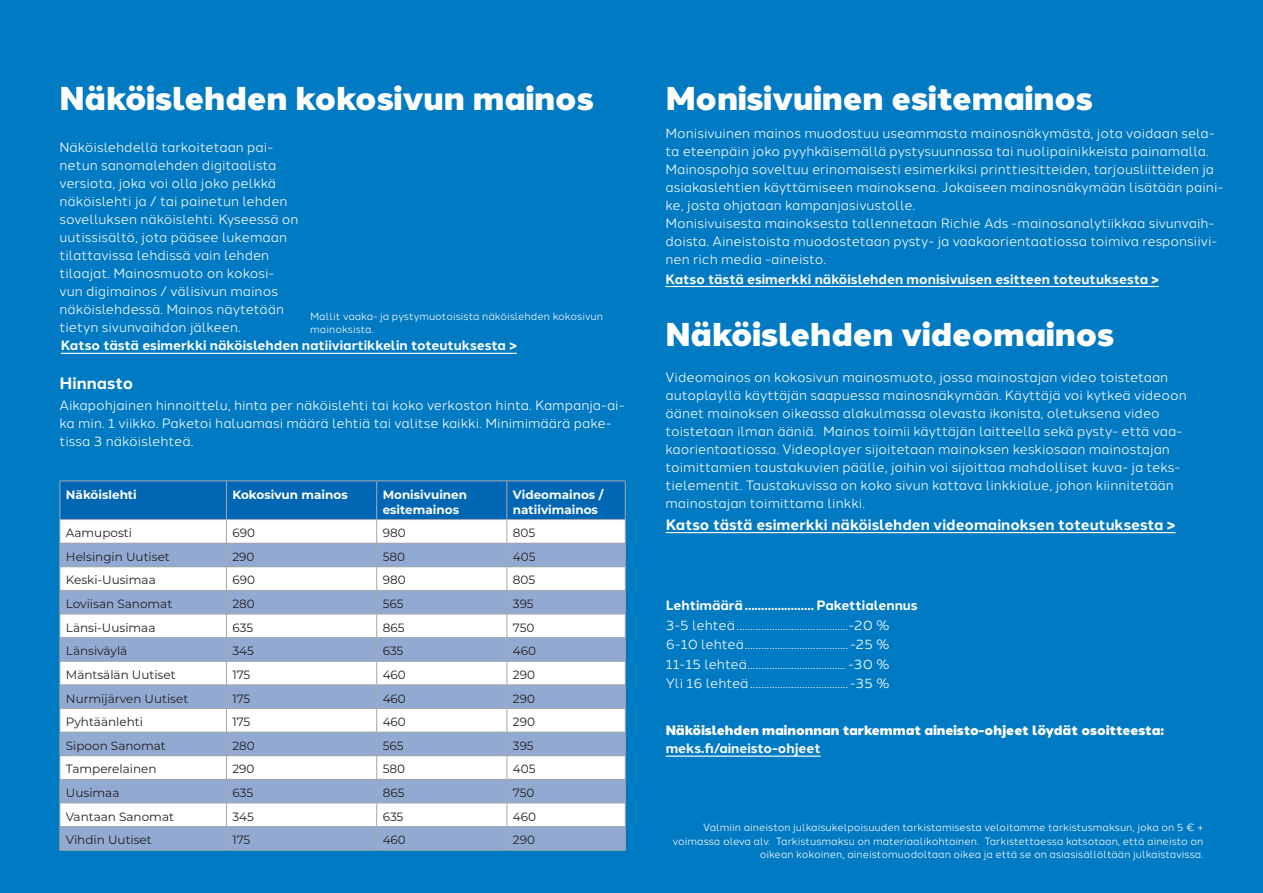
<style>
.page{position:relative;width:1263px;height:893px;background:#007ac2}
.page>*{position:absolute;margin:0;border:0;box-sizing:border-box;transform-origin:0 0}
.t1{font:900 33px "Halcom";color:#fff}
.t2{font:700 16.5px "Halcom";color:#fff}
.t3{font:700 15px "Halcom";color:#fff}
.t4{font:13.5px/18px "Halcom";color:#fff}
.t5{font:700 13.5px "Halcom";color:#fff}
.t6{font:900 13.5px "Halcom";color:#fff}
.t7{font:12px "Montserrat";color:#231f20}
.t8{font:700 12px/15px "Montserrat";color:#fff}
.t9{font:10.5px/13.5px "Halcom";color:#fff}
</style>
<div class="page">
<hr style="left:666px;top:532px;width:509px;height:1px;background:#fff">
<hr style="left:665px;top:286px;width:494px;height:1px;background:#fff">
<hr style="left:666px;top:756px;width:155px;height:1px;background:#fff">
<hr style="left:61px;top:353px;width:456px;height:1px;background:#fff">
<svg style="left:60px;top:482px;width:566px;height:368px;background:#b2c7e0"></svg>
<hr style="left:60px;top:850px;width:166px;height:1px;background:#a8a9ad">
<hr style="left:226px;top:850px;width:151px;height:1px;background:#a8a9ad">
<hr style="left:377px;top:850px;width:130px;height:1px;background:#a8a9ad">
<hr style="left:507px;top:850px;width:119px;height:1px;background:#a8a9ad">
<hr style="left:60px;top:481px;width:166px;height:1px;background:#a8a9ad">
<hr style="left:60px;top:481px;width:1px;height:38px;background:#a8a9ad">
<hr style="left:226px;top:481px;width:151px;height:1px;background:#a8a9ad">
<hr style="left:226px;top:481px;width:1px;height:38px;background:#a8a9ad">
<hr style="left:377px;top:481px;width:130px;height:1px;background:#a8a9ad">
<hr style="left:376px;top:481px;width:1px;height:38px;background:#a8a9ad">
<hr style="left:507px;top:481px;width:119px;height:1px;background:#a8a9ad">
<hr style="left:506px;top:481px;width:1px;height:38px;background:#a8a9ad">
<hr style="left:625px;top:481px;width:1px;height:38px;background:#a8a9ad">
<hr style="left:60px;top:519px;width:166px;height:1px;background:#a8a9ad">
<hr style="left:226px;top:519px;width:151px;height:1px;background:#a8a9ad">
<hr style="left:377px;top:519px;width:130px;height:1px;background:#a8a9ad">
<hr style="left:507px;top:519px;width:119px;height:1px;background:#a8a9ad">
<h1 class="t1" style="left:60px;top:71px;width:536px">Näköislehden kokosivun mainos</h1>
<p class="t4" style="left:60px;top:137px;width:241px">Näköislehdellä tarkoitetaan pai&shy;netun sanomalehden digitaalista versiota, joka voi olla joko pelkkä näköislehti ja / tai painetun lehden sovelluksen näköislehti. Kyseessä on uutissisältö, jota pääsee lukemaan tilattavissa lehdissä vain lehden tilaajat. Mainosmuoto on kokosi&shy;vun digimainos / välisivun mainos näköislehdessä. Mainos näytetään tietyn sivunvaihdon jälkeen.</p>
<p class="t9" style="left:310px;top:308px;width:294px">Mallit vaaka- ja pystymuotoisista näköislehden kokosivun mainoksista.</p>
<p class="t5" style="left:61px;top:335px;width:457px">Katso tästä esimerkki näköislehden natiiviartikkelin toteutuksesta &gt;</p>
<p class="t2" style="left:60px;top:370px;width:75px">Hinnasto</p>
<p class="t4" style="left:60px;top:395px;width:567px">Aikapohjainen hinnoittelu, hinta per näköislehti tai koko verkoston hinta. Kampanja-ai&shy;ka min. 1 viikko. Paketoi haluamasi määrä lehtiä tai valitse kaikki. Minimimäärä pake&shy;tissa 3 näköislehteä.</p>
<p class="t8" style="left:66px;top:486px;width:72px">Näköislehti</p>
<p class="t8" style="left:232px;top:486px;width:117px">Kokosivun mainos</p>
<p class="t8" style="left:383px;top:486px;width:86px">Monisivuinen esitemainos</p>
<p class="t8" style="left:513px;top:486px;width:92px">Videomainos / natiivimainos</p>
<p class="t7" style="left:66px;top:525px;width:68px">Aamuposti</p>
<p class="t7" style="left:232px;top:525px;width:24px">690</p>
<p class="t7" style="left:383px;top:525px;width:24px">980</p>
<p class="t7" style="left:513px;top:525px;width:24px">805</p>
<p class="t7" style="left:66px;top:548px;width:105px">Helsingin Uutiset</p>
<p class="t7" style="left:232px;top:548px;width:24px">290</p>
<p class="t7" style="left:383px;top:548px;width:24px">580</p>
<p class="t7" style="left:513px;top:548px;width:24px">405</p>
<p class="t7" style="left:66px;top:572px;width:91px">Keski-Uusimaa</p>
<p class="t7" style="left:232px;top:572px;width:24px">690</p>
<p class="t7" style="left:383px;top:572px;width:24px">980</p>
<p class="t7" style="left:513px;top:572px;width:24px">805</p>
<p class="t7" style="left:66px;top:595px;width:108px">Loviisan Sanomat</p>
<p class="t7" style="left:232px;top:595px;width:24px">280</p>
<p class="t7" style="left:383px;top:595px;width:22px">565</p>
<p class="t7" style="left:513px;top:595px;width:22px">395</p>
<p class="t7" style="left:66px;top:619px;width:91px">Länsi-Uusimaa</p>
<p class="t7" style="left:232px;top:619px;width:22px">635</p>
<p class="t7" style="left:383px;top:619px;width:23px">865</p>
<p class="t7" style="left:513px;top:619px;width:23px">750</p>
<p class="t7" style="left:66px;top:643px;width:63px">Länsiväylä</p>
<p class="t7" style="left:232px;top:643px;width:23px">345</p>
<p class="t7" style="left:383px;top:643px;width:22px">635</p>
<p class="t7" style="left:513px;top:643px;width:25px">460</p>
<p class="t7" style="left:66px;top:666px;width:111px">Mäntsälän Uutiset</p>
<p class="t7" style="left:232px;top:666px;width:19px">175</p>
<p class="t7" style="left:383px;top:666px;width:25px">460</p>
<p class="t7" style="left:513px;top:666px;width:24px">290</p>
<p class="t7" style="left:66px;top:690px;width:124px">Nurmijärven Uutiset</p>
<p class="t7" style="left:232px;top:690px;width:19px">175</p>
<p class="t7" style="left:383px;top:690px;width:25px">460</p>
<p class="t7" style="left:513px;top:690px;width:24px">290</p>
<p class="t7" style="left:66px;top:714px;width:79px">Pyhtäänlehti</p>
<p class="t7" style="left:232px;top:714px;width:19px">175</p>
<p class="t7" style="left:383px;top:714px;width:25px">460</p>
<p class="t7" style="left:513px;top:714px;width:24px">290</p>
<p class="t7" style="left:66px;top:737px;width:101px">Sipoon Sanomat</p>
<p class="t7" style="left:232px;top:737px;width:24px">280</p>
<p class="t7" style="left:383px;top:737px;width:22px">565</p>
<p class="t7" style="left:513px;top:737px;width:22px">395</p>
<p class="t7" style="left:66px;top:761px;width:92px">Tamperelainen</p>
<p class="t7" style="left:232px;top:761px;width:24px">290</p>
<p class="t7" style="left:383px;top:761px;width:24px">580</p>
<p class="t7" style="left:513px;top:761px;width:24px">405</p>
<p class="t7" style="left:66px;top:784px;width:55px">Uusimaa</p>
<p class="t7" style="left:232px;top:784px;width:22px">635</p>
<p class="t7" style="left:383px;top:784px;width:23px">865</p>
<p class="t7" style="left:513px;top:784px;width:23px">750</p>
<p class="t7" style="left:66px;top:808px;width:110px">Vantaan Sanomat</p>
<p class="t7" style="left:232px;top:808px;width:23px">345</p>
<p class="t7" style="left:383px;top:808px;width:22px">635</p>
<p class="t7" style="left:513px;top:808px;width:25px">460</p>
<p class="t7" style="left:66px;top:832px;width:87px">Vihdin Uutiset</p>
<p class="t7" style="left:232px;top:832px;width:19px">175</p>
<p class="t7" style="left:383px;top:832px;width:25px">460</p>
<p class="t7" style="left:513px;top:832px;width:24px">290</p>
<h1 class="t1" style="left:666px;top:71px;width:429px">Monisivuinen esitemainos</h1>
<p class="t4" style="left:665px;top:123px;width:559px">Monisivuinen mainos muodostuu useammasta mainosnäkymästä, jota voidaan sela&shy;ta eteenpäin joko pyyhkäisemällä pystysuunnassa tai nuolipainikkeista painamalla.<br>Mainospohja soveltuu erinomaisesti esimerkiksi printtiesitteiden, tarjousliitteiden ja asiakaslehtien käyttämiseen mainoksena. Jokaiseen mainosnäkymään lisätään paini&shy;ke, josta ohjataan kampanjasivustolle.<br>Monisivuisesta mainoksesta tallennetaan Richie Ads -mainosanalytiikkaa sivunvaih&shy;doista. Aineistoista muodostetaan pysty- ja vaakaorientaatiossa toimiva responsiivi&shy;nen rich media -aineisto.</p>
<p class="t5" style="left:665px;top:268px;width:495px">Katso tästä esimerkki näköislehden monisivuisen esitteen toteutuksesta &gt;</p>
<h1 class="t1" style="left:665px;top:307px;width:450px">Näköislehden videomainos</h1>
<p class="t4" style="left:665px;top:367px;width:523px">Videomainos on kokosivun mainosmuoto, jossa mainostajan video toistetaan autoplayllä käyttäjän saapuessa mainosnäkymään. Käyttäjä voi kytkeä videoon äänet mainoksen oikeassa alakulmassa olevasta ikonista, oletuksena video toistetaan ilman ääniä. Mainos toimii käyttäjän laitteella sekä pysty- että vaa&shy;kaorientaatiossa. Videoplayer sijoitetaan mainoksen keskiosaan mainostajan toimittamien taustakuvien päälle, joihin voi sijoittaa mahdolliset kuva- ja teks&shy;tielementit. Taustakuvissa on koko sivun kattava linkkialue, johon kiinnitetään mainostajan toimittama linkki.</p>
<p class="t3" style="left:666px;top:512px;width:511px">Katso tästä esimerkki näköislehden videomainoksen toteutuksesta &gt;</p>
<p class="t5" style="left:666px;top:595px;width:254px">Lehtimäärä..................... Pakettialennus</p>
<p class="t4" style="left:666px;top:614px;width:225px;line-height:19.5px;text-align:justify">3-5 lehteä.........................................-20 % 6-10 lehteä...................................... -25 % 11-15 lehteä.................................... -30 % Yli 16 lehteä....................................-35 %</p>
<p class="t6" style="left:666px;top:719px;width:500px">Näköislehden mainonnan tarkemmat aineisto-ohjeet löydät osoitteesta:</p>
<p class="t5" style="left:666px;top:737px;width:156px">meks.fi/aineisto-ohjeet</p>
<p class="t9" style="left:673px;top:820px;width:532px;text-align:right">Valmiin aineiston julkaisukelpoisuuden tarkistamisesta veloitamme tarkistusmaksun, joka on 5 € + voimassa oleva alv. Tarkistusmaksu on materiaalikohtainen. Tarkistettaessa katsotaan, että aineisto on oikean kokoinen, aineistomuodoltaan oikea ja että se on asiasisällöltään julkaistavissa.</p>
</div>
